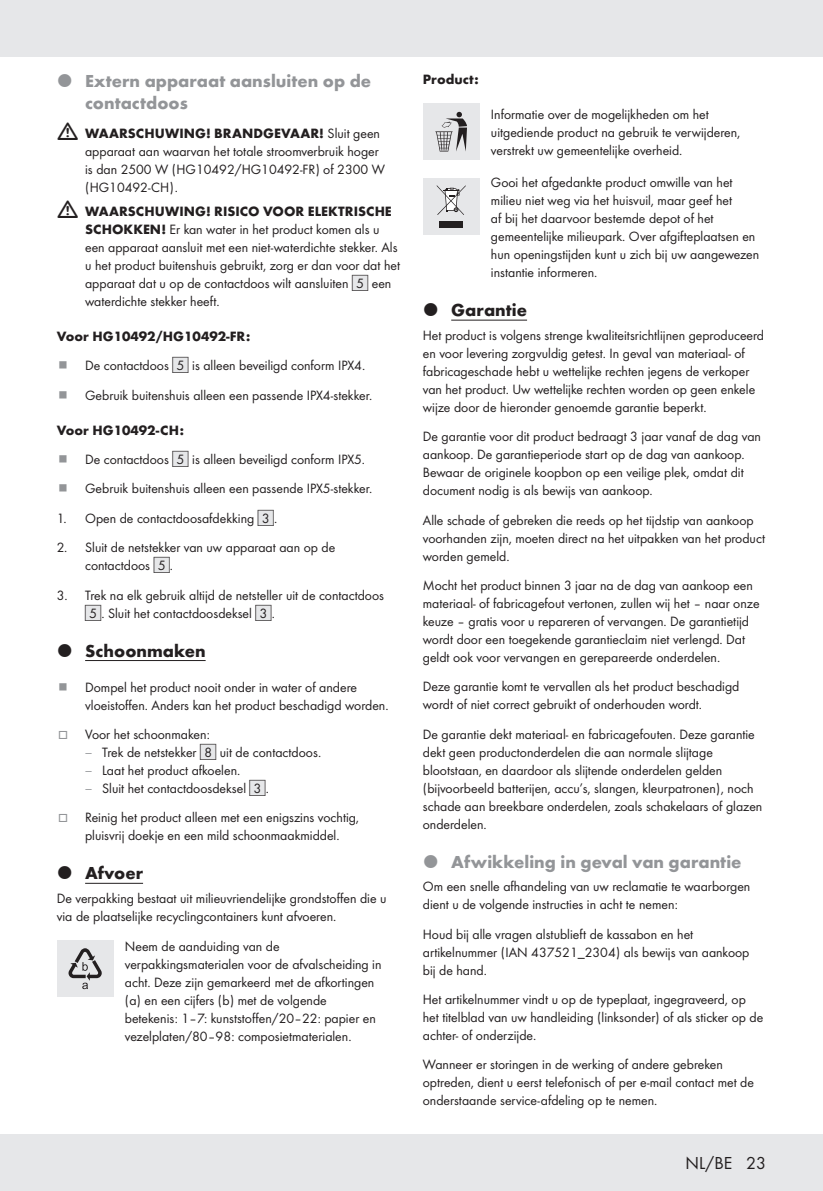
<style>
.page{position:relative;width:823px;height:1191px;background:#fff}
.page>*{position:absolute;margin:0;border:0;box-sizing:border-box;transform-origin:0 0}
.t1{font:700 18px/22px "Futura";color:#939598}
.t2{font:700 18px "Futura";color:#231f20}
.t3{font:18px "Futura Boo";color:#231f20}
.Body_SB{font:14px/18px "Futura Boo";color:#231f20}
.Body{font:14px/18px "Futura Boo";color:#231f20}
.Headline-03_SB{font:700 14px "Futura";color:#231f20}
.s1{font-family:"Futura";font-weight:700}
.s2{font-family:"IMP Lidl Num Box";font-size:12.4px;color:#e6e7e9}
.s3{font-family:"IMP Lidl Num Box";font-size:12.4px}
.s4{color:#939598}
.s5{font-family:"Myriad Pro";color:#939598}
</style>
<div class="page">
<div style="left:0;top:1134px;width:822px;height:57px;background:#e6e7e9"></div>
<div style="left:0;top:0;width:822px;height:57px;background:#e6e7e9"></div>
<hr style="left:85px;top:660px;width:120px;height:1px;background:#231f20">
<hr style="left:85px;top:882px;width:58px;height:1px;background:#231f20">
<div style="left:57px;top:940px;width:56px;height:57px;background:#e6e7e9"></div>
<svg style="left:68px;top:948px;width:34px;height:41px"></svg>
<hr style="left:451px;top:320px;width:75px;height:1px;background:#231f20">
<div style="left:422px;top:103px;width:57px;height:57px;background:#e6e7e9"></div>
<svg style="left:435px;top:112px;width:31px;height:39px"></svg>
<div style="left:422px;top:178px;width:57px;height:56px;background:#e6e7e9"></div>
<div style="left:439px;top:221px;width:24px;height:6px;background:#231f20"></div>
<svg style="left:436px;top:185px;width:29px;height:30px"></svg>
<p class="t1" style="left:85px;top:69px;width:287px">Extern apparaat aansluiten op de contactdoos</p>
<p class="Body_SB" style="left:85px;top:124px;width:301px"><span class="s1">WAARSCHUWING! BRANDGEVAAR!</span> Sluit geen apparaat aan waarvan het totale stroomverbruik hoger is dan 2500 W (HG10492/HG10492-FR) of 2300 W (HG10492-CH).</p>
<p class="Body_SB" style="left:85px;top:202px;width:316px"><span class="s1">WAARSCHUWING! RISICO VOOR ELEKTRISCHE SCHOKKEN!</span> Er kan water in het product komen als u een apparaat aansluit met een niet-waterdichte stekker. Als u het product buitenshuis gebruikt, zorg er dan voor dat het apparaat dat u op de contactdoos wilt aansluiten <span class="s2">[</span><span class="s3">5]</span> een waterdichte stekker heeft.</p>
<p class="Headline-03_SB" style="left:57px;top:326px;width:195px">Voor HG10492/HG10492-FR:</p>
<p class="Body_SB" style="left:85px;top:356px;width:280px">De contactdoos <span class="s2">[</span><span class="s3">5]</span> is alleen beveiligd conform IPX4.</p>
<p class="Body_SB" style="left:85px;top:385px;width:287px">Gebruik buitenshuis alleen een passende IPX4‑stekker.</p>
<p class="Headline-03_SB" style="left:57px;top:420px;width:129px">Voor HG10492-CH:</p>
<p class="Body_SB" style="left:85px;top:450px;width:279px">De contactdoos <span class="s2">[</span><span class="s3">5]</span> is alleen beveiligd conform IPX5.</p>
<p class="Body_SB" style="left:85px;top:479px;width:287px">Gebruik buitenshuis alleen een passende IPX5‑stekker.</p>
<p class="Body_SB" style="left:57px;top:508px;width:220px">1. Open de contactdoosafdekking <span class="s2">[</span><span class="s3">3]</span>.</p>
<p class="Body_SB" style="left:85px;top:538px;width:251px;text-indent:-28px">2. Sluit de netstekker van uw apparaat aan op de contactdoos <span class="s2">[</span><span class="s3">5]</span>.</p>
<p class="Body_SB" style="left:85px;top:585px;width:300px;text-indent:-28px">3. Trek na elk gebruik altijd de netsteller uit de contactdoos <span class="s2">[</span><span class="s3">5]</span>. Sluit het contactdoosdeksel <span class="s2">[</span><span class="s3">3]</span>.</p>
<p class="t2" style="left:85px;top:637px;width:122px">Schoonmaken</p>
<p class="Body_SB" style="left:85px;top:677px;width:303px">Dompel het product nooit onder in water of andere vloeistoffen. Anders kan het product beschadigd worden.</p>
<p class="Body_SB" style="left:58px;top:724px;width:153px"><span class="s4">□</span> Voor het schoonmaken:</p>
<p class="Body_SB" style="left:85px;top:742px;width:235px"><span class="s5">–</span> Trek de netstekker <span class="s2">[</span><span class="s3">8]</span> uit de contactdoos.</p>
<p class="Body_SB" style="left:85px;top:760px;width:155px"><span class="s5">–</span> Laat het product afkoelen.</p>
<p class="Body_SB" style="left:85px;top:778px;width:183px"><span class="s5">–</span> Sluit het contactdoosdeksel <span class="s2">[</span><span class="s3">3]</span>.</p>
<p class="Body_SB" style="left:58px;top:808px;width:302px;text-align:center"><span class="s4">□</span> Reinig het product alleen met een enigszins vochtig, pluisvrij doekje en een mild schoonmaakmiddel.</p>
<p class="t2" style="left:85px;top:860px;width:59px">Afvoer</p>
<p class="Body" style="left:57px;top:888px;width:331px">De verpakking bestaat uit milieuvriendelijke grondstoffen die u via de plaatselijke recyclingcontainers kunt afvoeren.</p>
<p class="Body" style="left:125px;top:936px;width:258px">Neem de aanduiding van de verpakkingsmaterialen voor de afvalscheiding in acht. Deze zijn gemarkeerd met de afkortingen (a) en een cijfers (b) met de volgende betekenis: 1–7: kunststoffen/20–22: papier en vezelplaten/80–98: composietmaterialen.</p>
<p class="Headline-03_SB" style="left:422px;top:69px;width:57px">Product:</p>
<p class="Body" style="left:490px;top:104px;width:251px">Informatie over de mogelijkheden om het uitgediende product na gebruik te verwijderen, verstrekt uw gemeentelijke overheid.</p>
<p class="Body_SB" style="left:490px;top:173px;width:269px">Gooi het afgedankte product omwille van het milieu niet weg via het huisvuil, maar geef het<br>af bij het daarvoor bestemde depot of het gemeentelijke milieupark. Over afgifteplaatsen en hun openingstijden kunt u zich bij uw aangewezen instantie informeren.</p>
<p class="t2" style="left:451px;top:297px;width:77px">Garantie</p>
<p class="Body" style="left:422px;top:325px;width:342px">Het product is volgens strenge kwaliteitsrichtlijnen geproduceerd en voor levering zorgvuldig getest. In geval van materiaal- of fabricageschade hebt u wettelijke rechten jegens de verkoper van het product. Uw wettelijke rechten worden op geen enkele wijze door de hieronder genoemde garantie beperkt.</p>
<p class="Body_SB" style="left:422px;top:427px;width:339px">De garantie voor dit product bedraagt 3 jaar vanaf de dag van aankoop. De garantieperiode start op de dag van aankoop.<br>Bewaar de originele koopbon op een veilige plek, omdat dit document nodig is als bewijs van aankoop.</p>
<p class="Body_SB" style="left:422px;top:510px;width:343px">Alle schade of gebreken die reeds op het tijdstip van aankoop voorhanden zijn, moeten direct na het uitpakken van het product worden gemeld.</p>
<p class="Body_SB" style="left:422px;top:575px;width:338px">Mocht het product binnen 3 jaar na de dag van aankoop een materiaal- of fabricagefout vertonen, zullen wij het – naar onze keuze – gratis voor u repareren of vervangen. De garantietijd wordt door een toegekende garantieclaim niet verlengd. Dat geldt ook voor vervangen en gerepareerde onderdelen.</p>
<p class="Body_SB" style="left:422px;top:677px;width:318px">Deze garantie komt te vervallen als het product beschadigd wordt of niet correct gebruikt of onderhouden wordt.</p>
<p class="Body_SB" style="left:422px;top:724px;width:341px">De garantie dekt materiaal- en fabricagefouten. Deze garantie dekt geen productonderdelen die aan normale slijtage blootstaan, en daardoor als slijtende onderdelen gelden (bijvoorbeeld batterijen, accu’s, slangen, kleurpatronen), noch schade aan breekbare onderdelen, zoals schakelaars of glazen onderdelen.</p>
<p class="t1" style="left:451px;top:849px;width:292px">Afwikkeling in geval van garantie</p>
<p class="Body" style="left:422px;top:877px;width:329px">Om een snelle afhandeling van uw reclamatie te waarborgen dient u de volgende instructies in acht te nemen:</p>
<p class="Body_SB" style="left:422px;top:924px;width:328px">Houd bij alle vragen alstublieft de kassabon en het artikelnummer (IAN 437521_2304) als bewijs van aankoop bij de hand.</p>
<p class="Body_SB" style="left:422px;top:989px;width:342px">Het artikelnummer vindt u op de typeplaat, ingegraveerd, op het titelblad van uw handleiding (linksonder) of als sticker op de achter- of onderzijde.</p>
<p class="Body_SB" style="left:422px;top:1055px;width:332px">Wanneer er storingen in de werking of andere gebreken optreden, dient u eerst telefonisch of per e-mail contact met de onderstaande service-afdeling op te nemen.</p>
<p class="t3" style="left:685px;top:1150px;width:82px">NL/BE 23</p>
</div>
